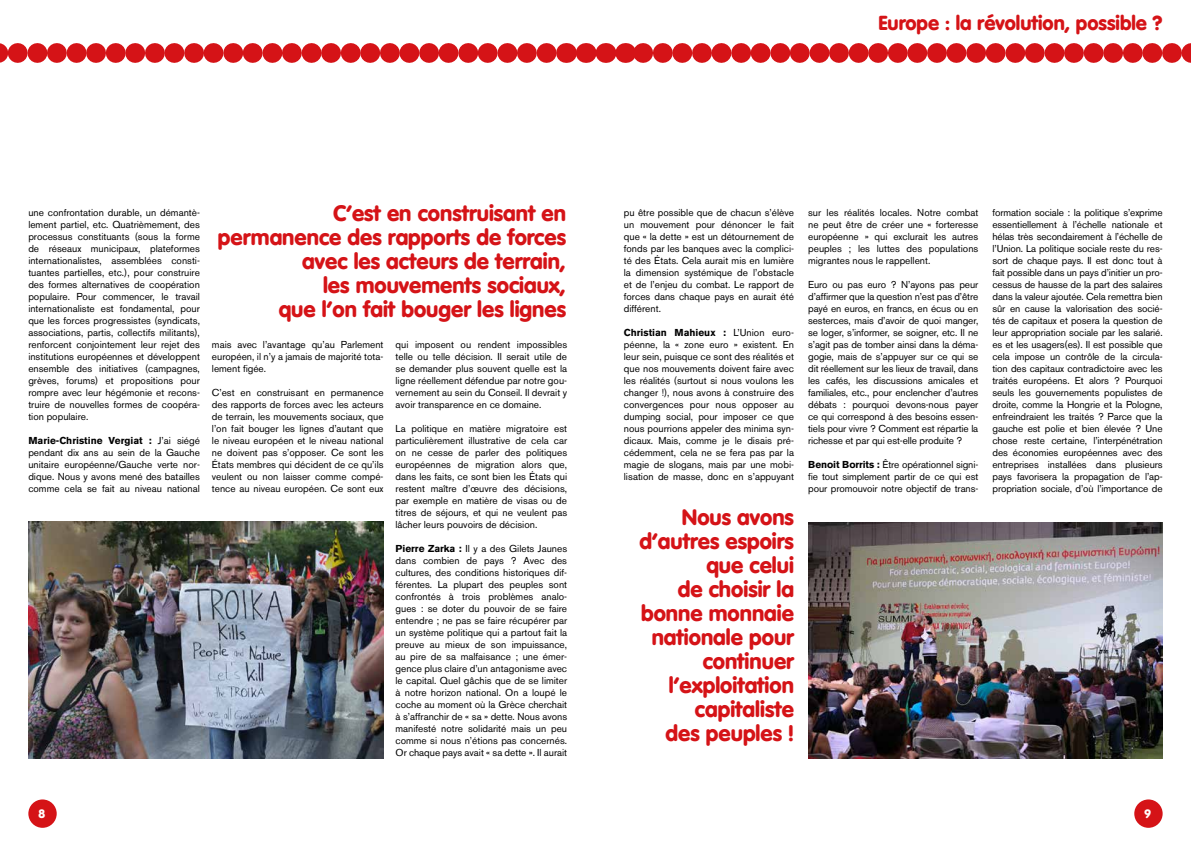
<style>
.page{position:relative;width:1191px;height:842px;background:#fff}
.page>*{position:absolute;margin:0;border:0;box-sizing:border-box;transform-origin:0 0}
.t1{font:900 22px/24px "VAG Rounded";color:#d51317;text-align:right}
.t2{font:900 20px "VAG Rounded";color:#d51317}
.t3{font:900 12px "VAG Rounded";color:#fff}
.t4{font:10px/12px "Akzidenz Grotesk BE";color:#000;text-align:justify}
.s1{font-weight:700}
</style>
<div class="page">
<div style="left:28px;top:799px;width:29px;height:29px;background:#d51317;border-radius:50%"></div>
<svg style="left:585px;top:43px;width:1px;height:20px"></svg>
<svg style="left:566px;top:43px;width:1px;height:20px"></svg>
<svg style="left:0;top:43px;width:546px;height:20px"></svg>
<svg style="left:625px;top:43px;width:566px;height:20px"></svg>
<svg style="left:605px;top:43px;width:1px;height:20px"></svg>
<div style="left:1134px;top:799px;width:28px;height:29px;background:#d51317;border-radius:50%"></div>
<img style="left:28px;top:522px;width:355px;height:236px">
<img style="left:808px;top:522px;width:354px;height:236px">
<h2 class="t2" style="left:878px;top:11px;width:286px">Europe : la révolution, possible ?</h2>
<p class="t4" style="left:28px;top:207px;width:173px">une confrontation durable, un démantè&shy;lement partiel, etc. Quatrièmement, des processus constituants (sous la forme de réseaux municipaux, plateformes internationalistes, assemblées consti&shy;tuantes partielles, etc.), pour construire des formes alternatives de coopération populaire. Pour commencer, le travail internationaliste est fondamental, pour que les forces progressistes (syndicats, associations, partis, collectifs militants), renforcent conjointement leur rejet des institutions européennes et développent ensemble des initiatives (campagnes, grèves, forums) et propositions pour rompre avec leur hégémonie et recons&shy;truire de nouvelles formes de coopéra&shy;tion populaire.</p>
<p class="t4" style="left:28px;top:435px;width:173px"><span class="s1">Marie-Christine Vergiat :</span> J’ai siégé pendant dix ans au sein de la Gauche unitaire européenne/Gauche verte nor&shy;dique. Nous y avons mené des batailles comme cela se fait au niveau national</p>
<h1 class="t1" style="left:218px;top:201px;width:350px">C’est en construisant en permanence des rapports de forces avec les acteurs de terrain,<br>les mouvements sociaux,<br>que l’on fait bouger les lignes</h1>
<p class="t4" style="left:212px;top:339px;width:173px">mais avec l’avantage qu’au Parlement européen, il n’y a jamais de majorité tota&shy;lement figée.</p>
<p class="t4" style="left:212px;top:387px;width:173px">C’est en construisant en permanence des rapports de forces avec les acteurs de terrain, les mouvements sociaux, que l’on fait bouger les lignes d’autant que le niveau européen et le niveau national ne doivent pas s’opposer. Ce sont les États membres qui décident de ce qu’ils veulent ou non laisser comme compé&shy;tence au niveau européen. Ce sont eux</p>
<p class="t4" style="left:395px;top:339px;width:173px">qui imposent ou rendent impossibles telle ou telle décision. Il serait utile de se demander plus souvent quelle est la ligne réellement défendue par notre gou&shy;vernement au sein du Conseil. Il devrait y avoir transparence en ce domaine.</p>
<p class="t4" style="left:395px;top:423px;width:173px">La politique en matière migratoire est particulièrement illustrative de cela car on ne cesse de parler des politiques européennes de migration alors que, dans les faits, ce sont bien les États qui restent maître d’œuvre des décisions, par exemple en matière de visas ou de titres de séjours, et qui ne veulent pas lâcher leurs pouvoirs de décision.</p>
<p class="t4" style="left:395px;top:543px;width:173px"><span class="s1">Pierre Zarka :</span> Il y a des Gilets Jaunes dans combien de pays ? Avec des cultures, des conditions historiques dif&shy;férentes. La plupart des peuples sont confrontés à trois problèmes analo&shy;gues : se doter du pouvoir de se faire entendre ; ne pas se faire récupérer par un système politique qui a partout fait la preuve au mieux de son impuissance, au pire de sa malfaisance ; une émer&shy;gence plus claire d’un antagonisme avec le capital. Quel gâchis que de se limiter à notre horizon national. On a loupé le coche au moment où la Grèce cherchait à s’affranchir de « sa » dette. Nous avons manifesté notre solidarité mais un peu comme si nous n’étions pas concernés.<br>Or chaque pays avait « sa dette ». Il aurait</p>
<p class="t3" style="left:39px;top:807px;width:8px">8</p>
<p class="t4" style="left:624px;top:207px;width:172px">pu être possible que de chacun s’élève un mouvement pour dénoncer le fait que « la dette » est un détournement de fonds par les banques avec la complici&shy;té des États. Cela aurait mis en lumière la dimension systémique de l’obstacle et de l’enjeu du combat. Le rapport de forces dans chaque pays en aurait été différent.</p>
<p class="t4" style="left:624px;top:327px;width:172px"><span class="s1">Christian Mahieux :</span> L’Union euro&shy;péenne, la « zone euro » existent. En leur sein, puisque ce sont des réalités et que nos mouvements doivent faire avec les réalités (surtout si nous voulons les changer !), nous avons à construire des convergences pour nous opposer au dumping social, pour imposer ce que nous pourrions appeler des minima syn&shy;dicaux. Mais, comme je le disais pré&shy;cédemment, cela ne se fera pas par la magie de slogans, mais par une mobi&shy;lisation de masse, donc en s’appuyant</p>
<h1 class="t1" style="left:639px;top:505px;width:156px">Nous avons d’autres espoirs que celui<br>de choisir la bonne monnaie nationale pour continuer l’exploitation capitaliste<br>des peuples !</h1>
<p class="t4" style="left:808px;top:207px;width:172px">sur les réalités locales. Notre combat ne peut être de créer une « forteresse européenne » qui exclurait les autres peuples ; les luttes des populations migrantes nous le rappellent.</p>
<p class="t4" style="left:808px;top:279px;width:172px">Euro ou pas euro ? N’ayons pas peur d’affirmer que la question n’est pas d’être payé en euros, en francs, en écus ou en sesterces, mais d’avoir de quoi manger, se loger, s’informer, se soigner, etc. Il ne s’agit pas de tomber ainsi dans la déma&shy;gogie, mais de s’appuyer sur ce qui se dit réellement sur les lieux de travail, dans les cafés, les discussions amicales et familiales, etc., pour enclencher d’autres débats : pourquoi devons-nous payer ce qui correspond à des besoins essen&shy;tiels pour vivre ? Comment est répartie la richesse et par qui est-elle produite ?</p>
<p class="t4" style="left:808px;top:459px;width:172px"><span class="s1">Benoit Borrits :</span> Être opérationnel signi&shy;fie tout simplement partir de ce qui est pour promouvoir notre objectif de trans-</p>
<p class="t4" style="left:992px;top:207px;width:172px">formation sociale : la politique s’exprime essentiellement à l’échelle nationale et hélas très secondairement à l’échelle de l’Union. La politique sociale reste du res&shy;sort de chaque pays. Il est donc tout à fait possible dans un pays d’initier un pro&shy;cessus de hausse de la part des salaires dans la valeur ajoutée. Cela remettra bien sûr en cause la valorisation des socié&shy;tés de capitaux et posera la question de leur appropriation sociale par les salarié. es et les usagers(es). Il est possible que cela impose un contrôle de la circula&shy;tion des capitaux contradictoire avec les traités européens. Et alors ? Pourquoi seuls les gouvernements populistes de droite, comme la Hongrie et la Pologne, enfreindraient les traités ? Parce que la gauche est polie et bien élevée ? Une chose reste certaine, l’interpénétration des économies européennes avec des entreprises installées dans plusieurs pays favorisera la propagation de l’ap&shy;propriation sociale, d’où l’importance de</p>
<p class="t3" style="left:1144px;top:807px;width:8px">9</p>
</div>
